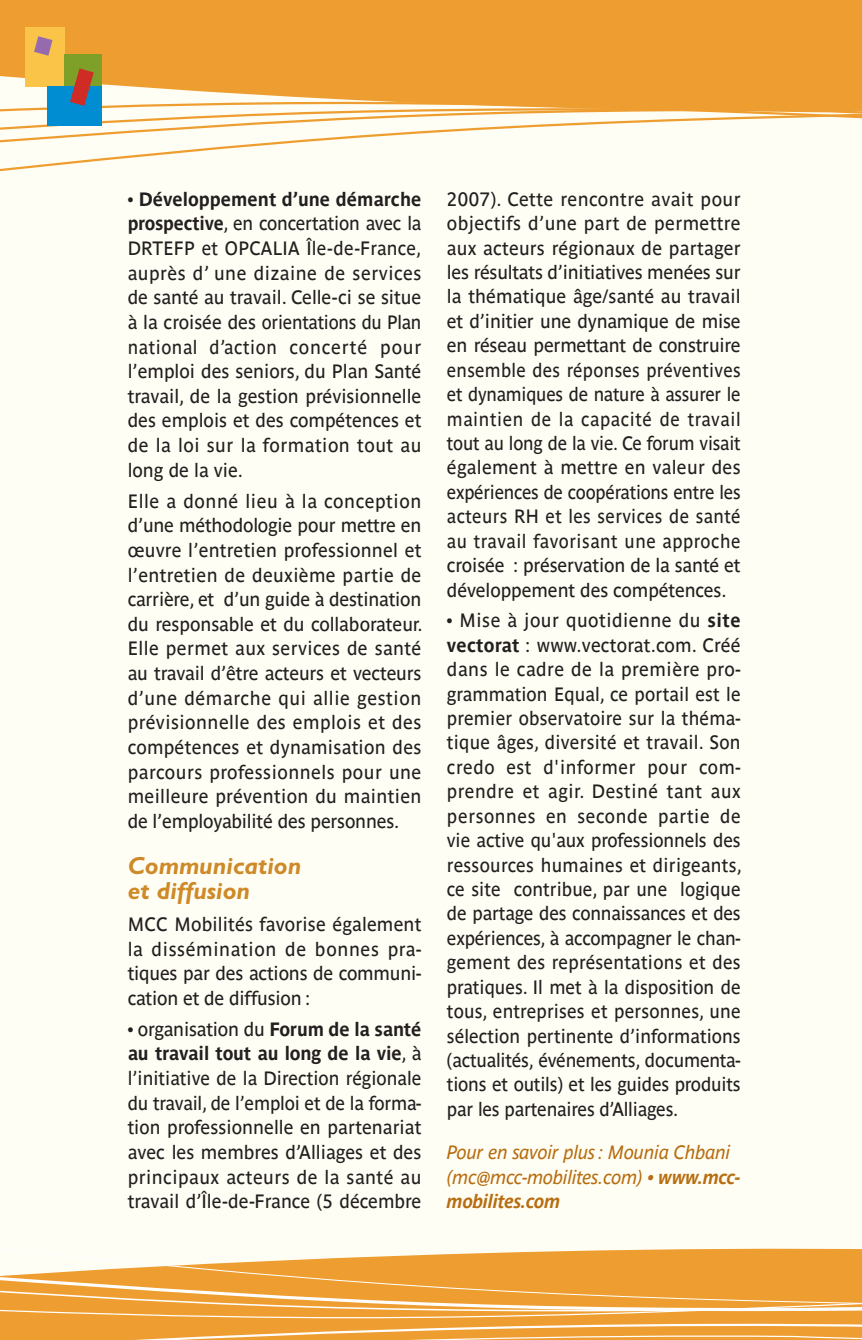
<style>
.page{position:relative;width:862px;height:1340px;background:#fff}
.page>*{position:absolute;margin:0;border:0;box-sizing:border-box;transform-origin:0 0}
.t1{font:italic 700 24.75px/25.2px "Gill Sans";color:#ce8a28}
.t2{font:19.12px/24.3px "Parisine";letter-spacing:-.005em;color:#231f20;text-align:justify}
.t3{font:italic 19.12px/24.3px "Parisine";letter-spacing:-.01em;color:#b76d11;scale:.96 1}
.s1{font-weight:700}
</style>
<div class="page">
<div style="left:0;top:2px;width:861px;height:1337px;background:#fffef4"></div>
<div style="left:0;top:0;width:861px;height:75px;background:#ee9e30"></div>
<svg style="left:0;top:150px;width:210px;height:22px"></svg>
<svg style="left:0;top:1248px;width:861px;height:91px"></svg>
<div style="left:25px;top:27px;width:40px;height:59px;background:#fac448"></div>
<svg style="left:0;top:36px;width:861px;height:114px"></svg>
<p class="t2" style="left:128px;top:188px;width:295px">• <span class="s1">Développement d’une démarche prospective</span>, en concertation avec la DRTEFP et OPCALIA Île-de-France, auprès d’ une dizaine de services de santé au travail. Celle-ci se situe à la croisée des orientations du Plan national d’action concerté pour l’emploi des seniors, du Plan Santé travail, de la gestion prévisionnelle des emplois et des compétences et de la loi sur la formation tout au long de la vie.</p>
<p class="t2" style="left:128px;top:490px;width:296px">Elle a donné lieu à la conception d’une méthodologie pour mettre en œuvre l’entretien professionnel et l’entretien de deuxième partie de carrière, et d’un guide à destination du responsable et du collaborateur.<br>Elle permet aux services de santé au travail d’être acteurs et vecteurs d’une démarche qui allie gestion prévisionnelle des emplois et des compétences et dynamisation des parcours professionnels pour une meilleure prévention du maintien de l’employabilité des personnes.</p>
<p class="t1" style="left:128px;top:855px;width:175px">Communication et diffusion</p>
<p class="t2" style="left:128px;top:913px;width:295px">MCC Mobilités favorise également la dissémination de bonnes pra&shy;tiques par des actions de communi&shy;cation et de diffusion :</p>
<p class="t2" style="left:128px;top:1018px;width:295px">• organisation du <span class="s1">Forum de la santé au travail tout au long de la vie</span>, à l’initiative de la Direction régionale du travail, de l’emploi et de la forma&shy;tion professionnelle en partenariat avec les membres d’Alliages et des principaux acteurs de la santé au travail d’Île-de-France (5 décembre</p>
<p class="t2" style="left:446px;top:188px;width:295px">2007). Cette rencontre avait pour objectifs d’une part de permettre aux acteurs régionaux de partager les résultats d’initiatives menées sur la thématique âge/santé au travail et d’initier une dynamique de mise en réseau permettant de construire ensemble des réponses préventives et dynamiques de nature à assurer le maintien de la capacité de travail tout au long de la vie. Ce forum visait également à mettre en valeur des expériences de coopérations entre les acteurs RH et les services de santé au travail favorisant une approche croisée : préservation de la santé et développement des compétences.</p>
<p class="t2" style="left:446px;top:610px;width:296px">• Mise à jour quotidienne du <span class="s1">site vectorat</span> : www.vectorat.com. Créé dans le cadre de la première pro&shy;grammation Equal, ce portail est le premier observatoire sur la théma&shy;tique âges, diversité et travail. Son credo est d'informer pour com&shy;prendre et agir. Destiné tant aux personnes en seconde partie de vie active qu'aux professionnels des ressources humaines et dirigeants, ce site contribue, par une logique de partage des connaissances et des expériences, à accompagner le chan&shy;gement des représentations et des pratiques. Il met à la disposition de tous, entreprises et personnes, une sélection pertinente d’informations (actualités, événements, documenta&shy;tions et outils) et les guides produits par les partenaires d’Alliages.</p>
<p class="t3" style="left:446px;top:1142px;width:307px">Pour en savoir plus : Mounia Chbani (mc@mcc-mobilites.com) <span class="s1">• www.mcc&shy;mobilites.com</span></p>
</div>
